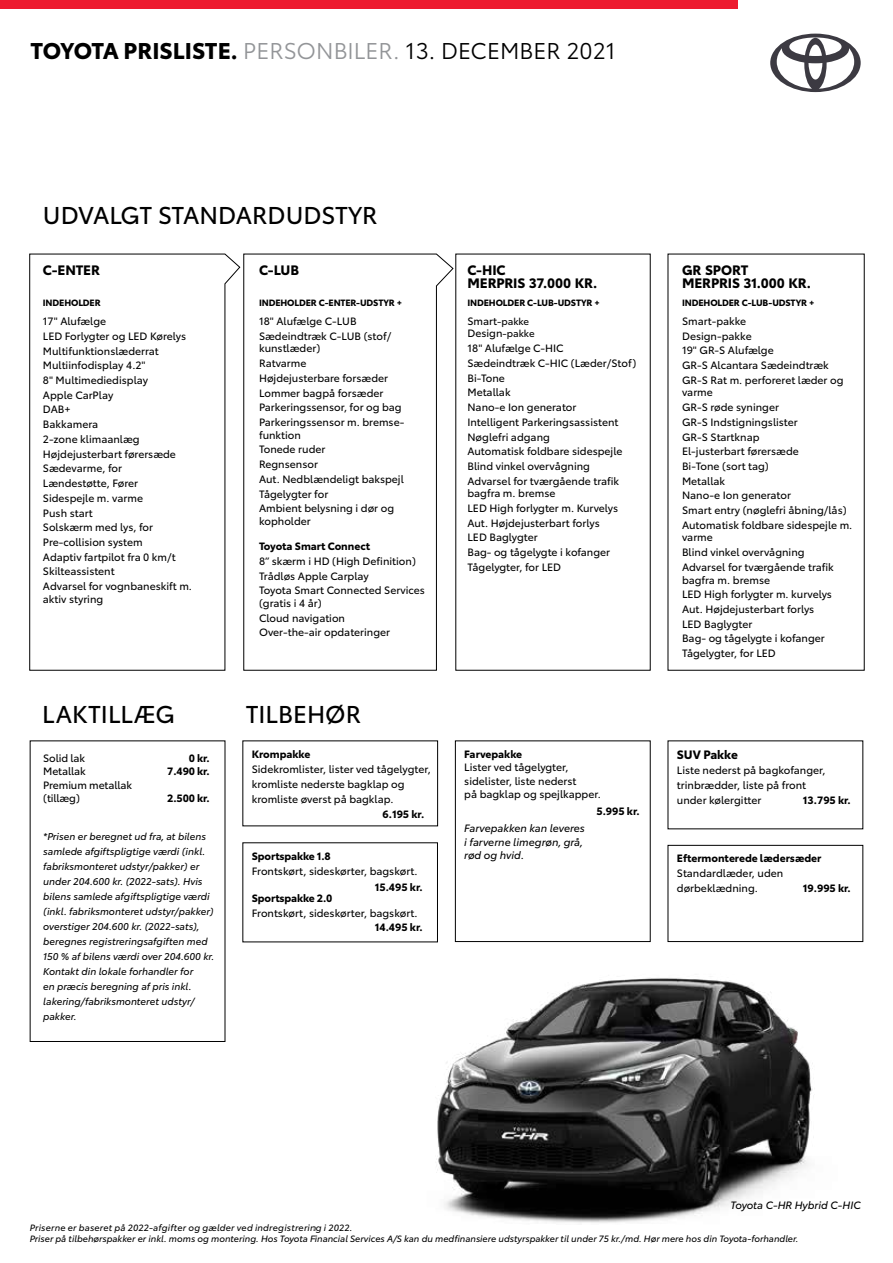
<style>
.page{position:relative;width:893px;height:1263px;background:#fff}
.page>*{position:absolute;margin:0;border:0;box-sizing:border-box;transform-origin:0 0}
.t1{font:24px "Toyota Type";color:#000}
.t2{font:700 22.5px "Toyota Type";color:#000}
.t3{font:700 13.5px/13.5px "Toyota Type";letter-spacing:-.01em;color:#000}
.t4{font:700 12px "Toyota Type";color:#000}
.t5{font:10.5px/14.7px "Toyota Type";color:#000}
.t6{font:700 10.5px "Toyota Type";color:#000}
.t7{font:italic 10.5px/13.5px "Toyota Type";color:#000}
.t8{font:italic 9.75px/15px "Toyota Type";color:#000}
.t9{font:9.75px "Toyota Type";letter-spacing:-.005em;color:#000}
.t10{font:italic 9px/10.8px "Toyota Type";color:#000}
.t11{font:700 9px "Toyota Type";letter-spacing:-.015em;color:#000}
.s1{font-weight:400;color:#939598}
.s2{font-weight:400}
.s3{font-size:10.5px}
.s4{font-size:9.75px}
</style>
<div class="page">
<div style="left:0;top:0;width:738px;height:9px;background:#ed1b2f"></div>
<svg style="left:770px;top:34px;width:91px;height:58px"></svg>
<img style="left:316px;top:941px;width:522px;height:282px">
<div style="left:455px;top:740px;width:196px;height:202px;border:1px solid #000"></div>
<div style="left:668px;top:845px;width:195px;height:97px;border:1px solid #000"></div>
<svg style="left:29px;top:253px;width:212px;height:418px"></svg>
<svg style="left:243px;top:253px;width:211px;height:418px"></svg>
<h2 class="t2" style="left:31px;top:34px;width:587px">TOYOTA PRISLISTE. <span class="s1">PERSONBILER.</span> <span class="s2">13. DECEMBER 2021</span></h2>
<h1 class="t1" style="left:43px;top:197px;width:336px">UDVALGT STANDARDUDSTYR</h1>
<p class="t3" style="left:43px;top:262px;width:59px">C-ENTER</p>
<p class="t11" style="left:43px;top:296px;width:59px">INDEHOLDER</p>
<p class="t5" style="left:43px;top:313px;width:151px">17" Alufælge<br>LED Forlygter og LED Kørelys<br>Multifunktionslæderrat<br>Multiinfodisplay 4.2"<br>8" Multimediedisplay<br>Apple CarPlay<br>DAB+<br>Bakkamera<br>2-zone klimaanlæg<br>Højdejusterbart førersæde<br>Sædevarme, for<br>Lændestøtte, Fører<br>Sidespejle m. varme<br>Push start<br>Solskærm med lys, for<br>Pre-collision system<br>Adaptiv fartpilot fra 0 km/t<br>Skilteassistent<br>Advarsel for vognbaneskift m.</p>
<p class="t5" style="left:43px;top:591px;width:62px">aktiv styring</p>
<p class="t3" style="left:259px;top:262px;width:42px">C-LUB</p>
<p class="t11" style="left:259px;top:296px;width:145px">INDEHOLDER C-ENTER-UDSTYR +</p>
<p class="t5" style="left:259px;top:313px;width:134px">18" Alufælge C-LUB<br>Sædeindtræk C-LUB (stof/</p>
<p class="t5" style="left:259px;top:340px;width:147px">kunstlæder)<br>Ratvarme<br>Højdejusterbare forsæder<br>Lommer bagpå forsæder<br>Parkeringssensor, for og bag<br>Parkeringssensor m. bremse-</p>
<p class="t5" style="left:259px;top:427px;width:146px">funktion<br>Tonede ruder<br>Regnsensor<br>Aut. Nedblændeligt bakspejl<br>Tågelygter for<br>Ambient belysning i dør og</p>
<p class="t5" style="left:259px;top:513px;width:53px">kopholder</p>
<p class="t6" style="left:259px;top:538px;width:113px">Toyota Smart Connect</p>
<p class="t5" style="left:259px;top:553px;width:167px">8” skærm i HD (High Definition)<br>Trådløs Apple Carplay<br>Toyota Smart Connected Services</p>
<p class="t5" style="left:259px;top:595px;width:133px">(gratis i 4 år)<br>Cloud navigation<br>Over-the-air opdateringer</p>
<p class="t3" style="left:467px;top:262px;width:131px">C-HIC<br>MERPRIS 37.000 KR.</p>
<p class="t11" style="left:467px;top:296px;width:134px">INDEHOLDER C-LUB-UDSTYR +</p>
<p class="t9" style="left:467px;top:314px;width:63px"><span class="s3">Smart</span>-pakke</p>
<p class="t5" style="left:467px;top:325px;width:170px">Design<span class="s4">-pakke<br></span>18" Alufælge C-HIC<br>Sædeindtræk C-HIC (Læder/Stof)<br>Bi-Tone<br>Metallak<br>Nano-e Ion generator<br>Intelligent Parkeringsassistent<br>Nøglefri adgang<br>Automatisk foldbare sidespejle<br>Blind vinkel overvågning<br>Advarsel for tværgående trafik</p>
<p class="t5" style="left:467px;top:485px;width:152px">bagfra m. bremse<br>LED High forlygter m. Kurvelys<br>Aut. Højdejusterbart forlys<br>LED Baglygter<br>Bag- og tågelygte i kofanger<br>Tågelygter, for LED</p>
<h1 class="t1" style="left:42px;top:696px;width:134px">LAKTILLÆG</h1>
<p class="t5" style="left:43px;top:750px;width:43px">Solid lak</p>
<p class="t6" style="left:189px;top:750px;width:22px">0 kr.</p>
<p class="t5" style="left:43px;top:763px;width:44px">Metallak</p>
<p class="t6" style="left:167px;top:763px;width:44px">7.490 kr.</p>
<p class="t5" style="left:43px;top:777px;width:90px;line-height:13.5px">Premium metallak (tillæg)</p>
<p class="t6" style="left:167px;top:790px;width:44px">2.500 kr.</p>
<p class="t8" style="left:43px;top:828px;width:173px">*Prisen er beregnet ud fra, at bilens samlede afgiftspligtige værdi (inkl. fabriksmonteret udstyr/pakker) er under 204.600 kr. (2022-sats). Hvis bilens samlede afgiftspligtige værdi (inkl. fabriksmonteret udstyr/pakker) overstiger 204.600 kr. (2022-sats), beregnes registreringsafgiften med 150 % af bilens værdi over 204.600 kr.<br>Kontakt din lokale forhandler for<br>en præcis beregning af pris inkl. lakering/fabriksmonteret udstyr/ pakker.</p>
<h1 class="t1" style="left:246px;top:696px;width:117px">TILBEHØR</h1>
<p class="t6" style="left:252px;top:746px;width:60px">Krompakke</p>
<p class="t5" style="left:252px;top:760px;width:181px">Sidekromlister, lister ved tågelygter, kromliste nederste bagklap og kromliste øverst på bagklap.</p>
<p class="t6" style="left:382px;top:806px;width:43px">6.195 kr.</p>
<p class="t6" style="left:464px;top:746px;width:60px">Farvepakke</p>
<p class="t5" style="left:464px;top:760px;width:138px;line-height:13.5px">Lister ved tågelygter, sidelister, liste nederst<br>på bagklap og spejlkapper.</p>
<p class="t6" style="left:596px;top:803px;width:45px">5.995 kr.</p>
<p class="t7" style="left:464px;top:821px;width:122px">Farvepakken kan leveres i farverne limegrøn, grå,</p>
<p class="t6" style="left:252px;top:847px;width:81px">Sportspakke 1.8</p>
<p class="t7" style="left:464px;top:848px;width:61px">rød og hvid.</p>
<p class="t5" style="left:252px;top:863px;width:167px">Frontskørt, sideskørter, bagskørt.</p>
<p class="t6" style="left:375px;top:879px;width:49px">15.495 kr.</p>
<p class="t6" style="left:252px;top:890px;width:82px">Sportspakke 2.0</p>
<p class="t5" style="left:252px;top:905px;width:167px">Frontskørt, sideskørter, bagskørt.</p>
<p class="t6" style="left:375px;top:919px;width:49px">14.495 kr.</p>
<p class="t3" style="left:682px;top:262px;width:131px">GR SPORT<br>MERPRIS 31.000 KR.</p>
<p class="t11" style="left:682px;top:296px;width:134px">INDEHOLDER C-LUB-UDSTYR +</p>
<p class="t5" style="left:682px;top:313px;width:163px">Smart-pakke<br>Design-pakke<br>19" GR-S Alufælge<br>GR-S Alcantara Sædeindtræk<br>GR-S Rat m. perforeret læder og</p>
<p class="t5" style="left:682px;top:384px;width:172px">varme<br>GR-S røde syninger<br>GR-S Indstigningslister<br>GR-S Startknap<br>El-justerbart førersæde<br>Bi-Tone (sort tag)<br>Metallak<br>Nano-e Ion generator<br>Smart entry (nøglefri åbning/lås)<br>Automatisk foldbare sidespejle m.</p>
<p class="t5" style="left:682px;top:529px;width:153px">varme<br>Blind vinkel overvågning<br>Advarsel for tværgående trafik</p>
<p class="t5" style="left:682px;top:572px;width:151px">bagfra m. bremse<br>LED High forlygter m. kurvelys<br>Aut. Højdejusterbart forlys<br>LED Baglygter<br>Bag- og tågelygte i kofanger<br>Tågelygter, for LED</p>
<p class="t4" style="left:677px;top:745px;width:62px">SUV Pakke</p>
<p class="t5" style="left:677px;top:762px;width:150px">Liste nederst på bagkofanger, trinbrædder, liste på front under kølergitter</p>
<p class="t6" style="left:803px;top:792px;width:49px">13.795 kr.</p>
<p class="t6" style="left:677px;top:850px;width:146px">Eftermonterede lædersæder</p>
<p class="t5" style="left:677px;top:865px;width:108px">Standardlæder, uden dørbeklædning.</p>
<p class="t6" style="left:803px;top:880px;width:49px">19.995 kr.</p>
<p class="t7" style="left:730px;top:1197px;width:132px">Toyota C-HR Hybrid C-HIC</p>
<p class="t10" style="left:30px;top:1221px;width:770px">Priserne er baseret på 2022-afgifter og gælder ved indregistrering i 2022.<br>Priser på tilbehørspakker er inkl. moms og montering. Hos Toyota Financial Services A/S kan du medfinansiere udstyrspakker til under 75 kr./md. Hør mere hos din Toyota-forhandler.</p>
</div>
